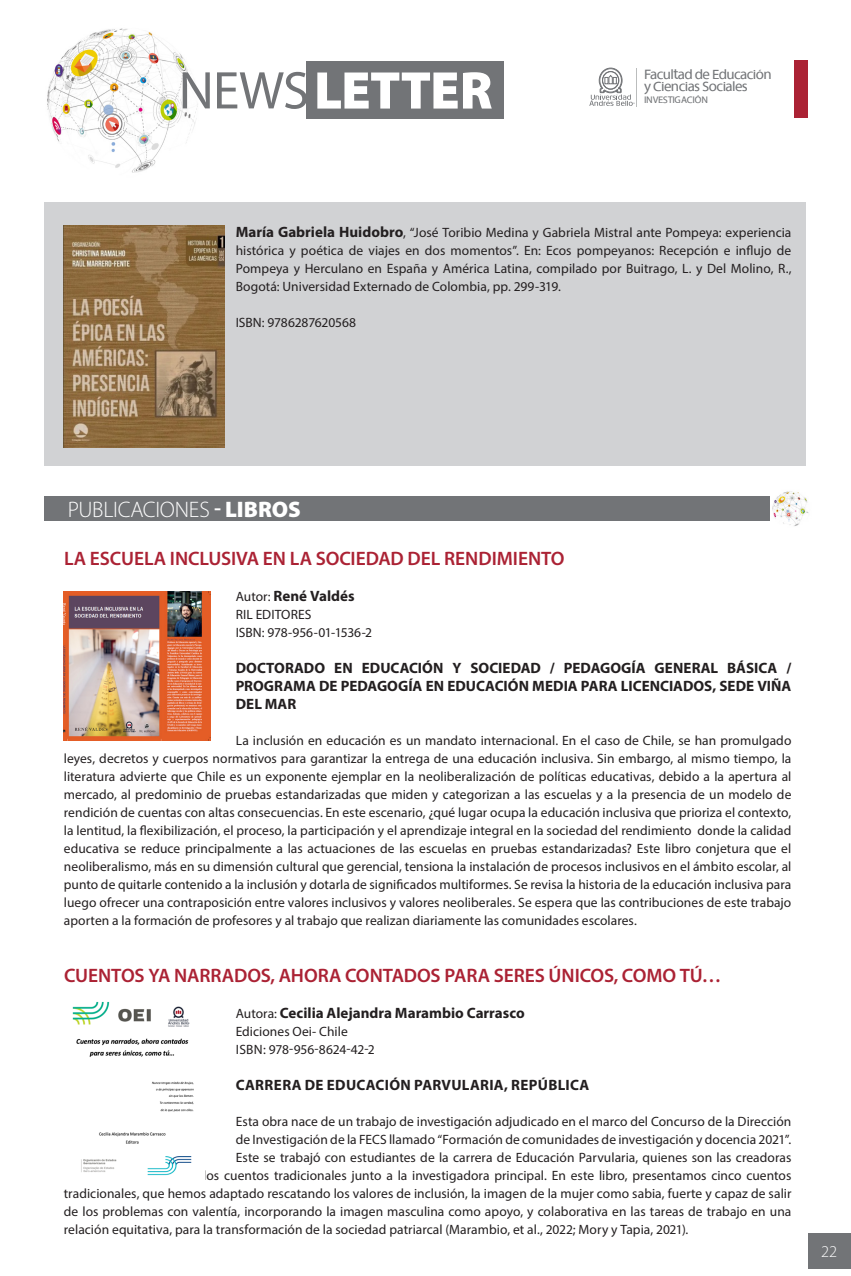
<style>
.page{position:relative;width:851px;height:1276px;background:#fff}
.page>*{position:absolute;margin:0;border:0;box-sizing:border-box;transform-origin:0 0}
.t1{font:300 22.5px "Myriad Pro";letter-spacing:-.015em;color:#fff}
.PARRAFOS_OK{font:600 19.5px "Myriad Pro";letter-spacing:-.005em;color:#ab2234}
.t2{font:300 16.5px "Myriad Pro";color:#fff}
.PARRAFOS_OK-2{font:700 15px/18px "Myriad Pro";letter-spacing:.005em;color:#231f20;text-align:justify}
.t3{font:14.85px/12px "Unab";letter-spacing:-.04em;color:#727477}
.PARRAFOS_OK-3{font:13.5px/18px "Myriad Pro";letter-spacing:.005em;color:#231f20;text-align:justify}
.t4{font:10.5px "Unab";letter-spacing:-.04em;color:#727477}
.s1{font-weight:700;font-size:15px}
.s2{font-weight:600}
.s3{font-weight:900}
.s4{font-weight:400;font-size:13.5px}
</style>
<div class="page">
<img style="left:47px;top:28px;width:150px;height:145px">
<svg style="left:183px;top:72px;width:123px;height:37px"></svg>
<div style="left:306px;top:62px;width:197px;height:57px;background:#727477"></div>
<svg style="left:317px;top:72px;width:174px;height:37px"></svg>
<hr style="left:636px;top:68px;width:1px;height:38px;background:#bbbdbd">
<svg style="left:589px;top:68px;width:45px;height:38px"></svg>
<div style="left:602px;top:71px;width:16px;height:18px;border:1px solid #727477;border-radius:50%"></div>
<div style="left:793px;top:60px;width:14px;height:58px;background:#ab2234"></div>
<div style="left:807px;top:1233px;width:43px;height:36px;background:#727477"></div>
<div style="left:45px;top:203px;width:761px;height:263px;background:#d1d2d4"></div>
<img style="left:64px;top:225px;width:160px;height:222px">
<div style="left:45px;top:496px;width:757px;height:25px;background:#727477"></div>
<img style="left:770px;top:491px;width:39px;height:35px">
<img style="left:64px;top:591px;width:146px;height:149px">
<img style="left:72px;top:1001px;width:122px;height:175px">
<p class="t3" style="left:644px;top:69px;width:129px">Facultad de Educación y Ciencias Sociales</p>
<p class="t4" style="left:644px;top:94px;width:66px">INVESTIGACIÓN</p>
<p class="PARRAFOS_OK-3" style="left:236px;top:223px;width:557px"><span class="s1">María Gabriela Huidobro</span>, “José Toribio Medina y Gabriela Mistral ante Pompeya: experiencia histórica y poética de viajes en dos momentos”. En: Ecos pompeyanos: Recepción e influjo de Pompeya y Herculano en España y América Latina, compilado por Buitrago, L. y Del Molino, R., Bogotá: Universidad Externado de Colombia, pp. 299-319.</p>
<p class="PARRAFOS_OK-3" style="left:236px;top:313px;width:122px">ISBN: 9786287620568</p>
<p class="t1" style="left:68px;top:495px;width:234px">PUBLICACIONES <span class="s2">-</span> <span class="s3">LIBROS</span></p>
<p class="PARRAFOS_OK" style="left:64px;top:546px;width:502px">LA ESCUELA INCLUSIVA EN LA SOCIEDAD DEL RENDIMIENTO</p>
<p class="PARRAFOS_OK-2" style="left:236px;top:586px;width:120px"><span class="s4">Autor:</span> René Valdés</p>
<p class="PARRAFOS_OK-3" style="left:236px;top:605px;width:77px">RIL EDITORES</p>
<p class="PARRAFOS_OK-3" style="left:236px;top:623px;width:138px">ISBN: 978-956-01-1536-2</p>
<p class="PARRAFOS_OK-2" style="left:236px;top:658px;width:557px">DOCTORADO EN EDUCACIÓN Y SOCIEDAD / PEDAGOGÍA GENERAL BÁSICA / PROGRAMA DE PEDAGOGÍA EN EDUCACIÓN MEDIA PARA LICENCIADOS, SEDE VIÑA DEL MAR</p>
<p class="PARRAFOS_OK-3" style="left:64px;top:731px;width:729px;text-indent:172px">La inclusión en educación es un mandato internacional. En el caso de Chile, se han promulgado leyes, decretos y cuerpos normativos para garantizar la entrega de una educación inclusiva. Sin embargo, al mismo tiempo, la literatura advierte que Chile es un exponente ejemplar en la neoliberalización de políticas educativas, debido a la apertura al mercado, al predominio de pruebas estandarizadas que miden y categorizan a las escuelas y a la presencia de un modelo de rendición de cuentas con altas consecuencias. En este escenario, ¿qué lugar ocupa la educación inclusiva que prioriza el contexto, la lentitud, la flexibilización, el proceso, la participación y el aprendizaje integral en la sociedad del rendimiento donde la calidad educativa se reduce principalmente a las actuaciones de las escuelas en pruebas estandarizadas? Este libro conjetura que el neoliberalismo, más en su dimensión cultural que gerencial, tensiona la instalación de procesos inclusivos en el ámbito escolar, al punto de quitarle contenido a la inclusión y dotarla de significados multiformes. Se revisa la historia de la educación inclusiva para luego ofrecer una contraposición entre valores inclusivos y valores neoliberales. Se espera que las contribuciones de este trabajo aporten a la formación de profesores y al trabajo que realizan diariamente las comunidades escolares.</p>
<p class="PARRAFOS_OK" style="left:64px;top:963px;width:658px">CUENTOS YA NARRADOS, AHORA CONTADOS PARA SERES ÚNICOS, COMO TÚ…</p>
<p class="PARRAFOS_OK-2" style="left:236px;top:1003px;width:290px"><span class="s4">Autora:</span> Cecilia Alejandra Marambio Carrasco</p>
<p class="PARRAFOS_OK-3" style="left:236px;top:1022px;width:114px">Ediciones Oei- Chile</p>
<p class="PARRAFOS_OK-3" style="left:236px;top:1040px;width:140px">ISBN: 978-956-8624-42-2</p>
<p class="PARRAFOS_OK-2" style="left:236px;top:1075px;width:355px">CARRERA DE EDUCACIÓN PARVULARIA, REPÚBLICA</p>
<p class="PARRAFOS_OK-3" style="left:236px;top:1112px;width:557px">Esta obra nace de un trabajo de investigación adjudicado en el marco del Concurso de la Dirección</p>
<p class="PARRAFOS_OK-3" style="left:236px;top:1130px;width:557px">de Investigación de la FECS llamado “Formación de comunidades de investigación y docencia 2021”.</p>
<p class="PARRAFOS_OK-3" style="left:236px;top:1148px;width:557px">Este se trabajó con estudiantes de la carrera de Educación Parvularia, quienes son las creadoras</p>
<p class="PARRAFOS_OK-3" style="left:64px;top:1166px;width:729px">de las adaptaciones de los cuentos tradicionales junto a la investigadora principal. En este libro, presentamos cinco cuentos</p>
<p class="PARRAFOS_OK-3" style="left:64px;top:1184px;width:729px">tradicionales, que hemos adaptado rescatando los valores de inclusión, la imagen de la mujer como sabia, fuerte y capaz de salir</p>
<p class="PARRAFOS_OK-3" style="left:64px;top:1202px;width:729px">de los problemas con valentía, incorporando la imagen masculina como apoyo, y colaborativa en las tareas de trabajo en una</p>
<p class="PARRAFOS_OK-3" style="left:64px;top:1220px;width:626px">relación equitativa, para la transformación de la sociedad patriarcal (Marambio, et al., 2022; Mory y Tapia, 2021).</p>
<p class="t2" style="left:821px;top:1241px;width:17px">22</p>
</div>
